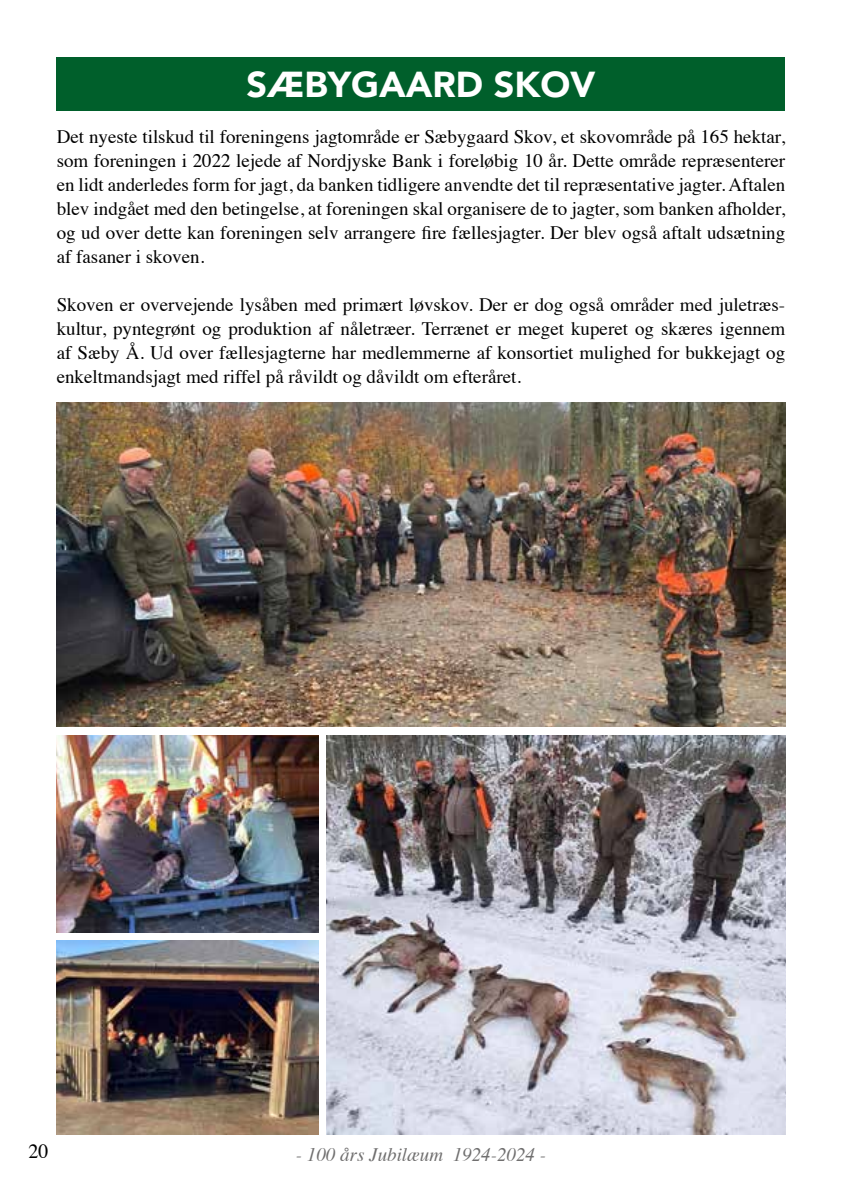
<style>
.page{position:relative;width:842px;height:1191px;background:#fff}
.page>*{position:absolute;margin:0;border:0;box-sizing:border-box;transform-origin:0 0}
.t1{font:900 36px "Avenir";color:#fff}
.t2{font:20px "Times";color:#000}
.t3{font:19px/24px "Times";color:#000;text-align:justify}
.t4{font:italic 19px "Times";color:#706f6f}
</style>
<div class="page">
<div style="left:57px;top:57px;width:728px;height:54px;background:#005f2b"></div>
<img style="left:57px;top:735px;width:261px;height:197px">
<img style="left:57px;top:403px;width:728px;height:323px">
<img style="left:327px;top:735px;width:458px;height:399px">
<img style="left:57px;top:940px;width:261px;height:194px">
<h1 class="t1" style="left:246px;top:54px;width:351px">SÆBYGAARD SKOV</h1>
<p class="t3" style="left:57px;top:123px;width:730px">Det nyeste tilskud til foreningens jagtområde er Sæbygaard Skov, et skovområde på 165 hektar, som foreningen i 2022 lejede af Nordjyske Bank i foreløbig 10 år. Dette område repræsenterer en lidt anderledes form for jagt, da banken tidligere anvendte det til repræsentative jagter. Aftalen blev indgået med den betingelse, at foreningen skal organisere de to jagter, som banken afholder, og ud over dette kan foreningen selv arrangere fire fællesjagter. Der blev også aftalt udsætning af fasaner i skoven.</p>
<p class="t3" style="left:57px;top:291px;width:730px">Skoven er overvejende lysåben med primært løvskov. Der er dog også områder med juletræs&shy;kultur, pyntegrønt og produktion af nåletræer. Terrænet er meget kuperet og skæres igennem af Sæby Å. Ud over fællesjagterne har medlemmerne af konsortiet mulighed for bukkejagt og enkeltmandsjagt med riffel på råvildt og dåvildt om efteråret.</p>
<p class="t2" style="left:28px;top:1132px;width:21px">20</p>
<p class="t4" style="left:296px;top:1138px;width:252px">- 100 års Jubilæum 1924-2024 -</p>
</div>
